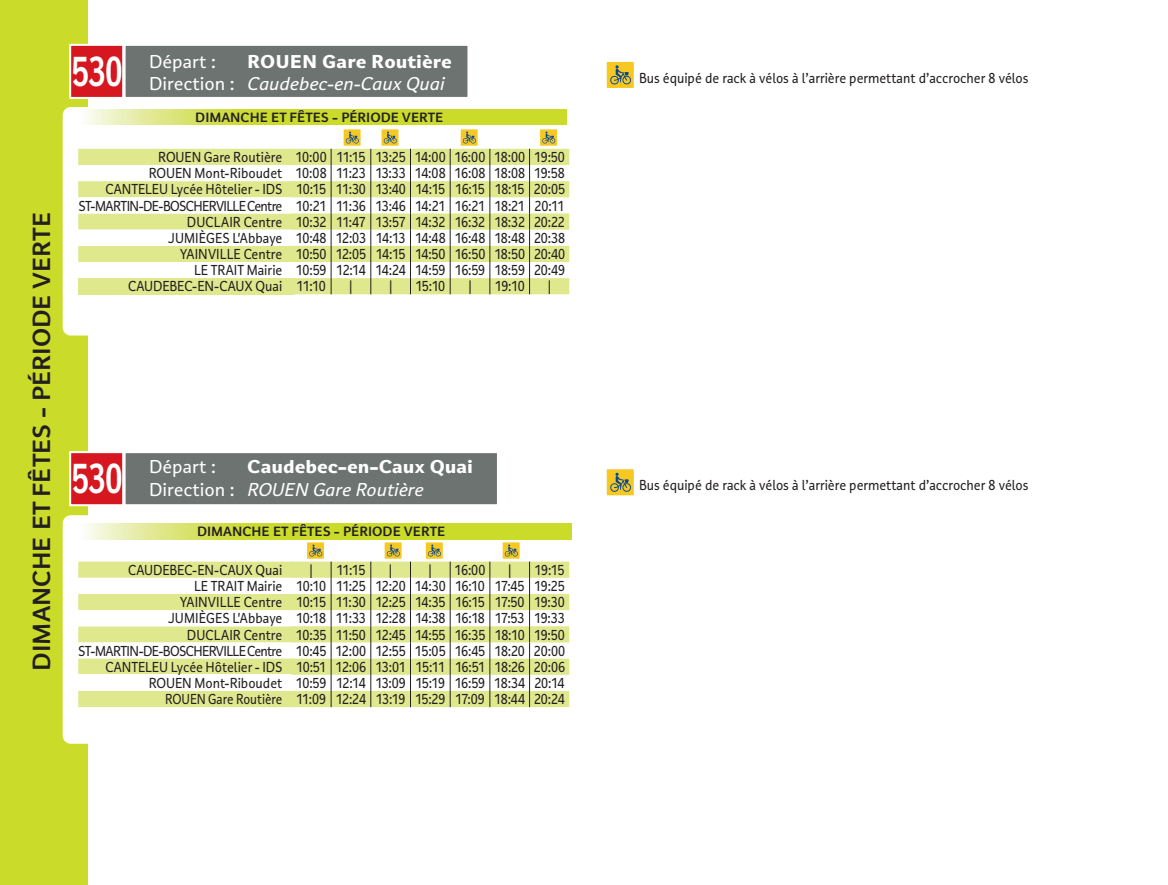
<style>
.page{position:relative;width:1168px;height:885px;background:#fff}
.page>*{position:absolute;margin:0;border:0;box-sizing:border-box;transform-origin:0 0}
.t1{font:700 40.6px "Achemine";color:#fff;scale:.75 1}
.t2{font:700 24px "Achemine";color:#231f20}
.t3{font:800 18px "Achemine";color:#fff}
.t4{font:italic 18px "Achemine";color:#fff}
.t5{font:18px/22.8px "Achemine";color:#fff}
.t6{font:14px/16.2px "Achemine";color:#231f20;text-align:right;scale:.9 1}
.t7{font:700 13px "Achemine";color:#231f20}
</style>
<div class="page">
<div style="left:0;top:0;width:87px;height:884px;background:#cadb2a"></div>
<div style="left:67px;top:111px;width:1057px;height:220px;background:#fff;border-radius:4px"></div>
<div style="left:63px;top:107px;width:1065px;height:228px;border:8px solid #fff;border-radius:4px"></div>
<div style="left:67px;top:519px;width:1057px;height:220px;background:#fff;border-radius:4px"></div>
<div style="left:63px;top:515px;width:1065px;height:228px;border:8px solid #fff;border-radius:4px"></div>
<svg style="left:79px;top:110px;width:487px;height:15px;background:#d1df4b"></svg>
<svg style="left:79px;top:523px;width:493px;height:16px;background:#d1df4b"></svg>
<svg style="left:607px;top:62px;width:27px;height:26px"></svg>
<svg style="left:607px;top:469px;width:27px;height:26px"></svg>
<svg style="left:78px;top:542px;width:491px;height:165px"></svg>
<svg style="left:69px;top:43px;width:399px;height:57px;background:#897877"></svg>
<svg style="left:69px;top:450px;width:428px;height:57px;background:#887978"></svg>
<svg style="left:78px;top:129px;width:491px;height:165px"></svg>
<h2 class="t2" style="left:27px;top:670px;width:460px;rotate:-90deg">DIMANCHE ET FÊTES - PÉRIODE VERTE</h2>
<h1 class="t1" style="left:72px;top:48px;width:69px">530</h1>
<p class="t5" style="left:149px;top:51px;width:87px;line-height:21.6px">Départ :<br>Direction :</p>
<p class="t3" style="left:247px;top:50px;width:206px">ROUEN Gare Routière</p>
<p class="t4" style="left:247px;top:73px;width:198px">Caudebec-en-Caux Quai</p>
<p class="t7" style="left:195px;top:110px;width:250px">DIMANCHE ET FÊTES - PÉRIODE VERTE</p>
<p class="t6" style="left:78px;top:149px;width:228px">ROUEN Gare Routière<br>ROUEN Mont-Riboudet<br>CANTELEU Lycée Hôtelier - IDS<br>ST-MARTIN-DE-BOSCHERVILLE Centre<br>DUCLAIR Centre<br>JUMIÈGES L'Abbaye<br>YAINVILLE Centre<br>LE TRAIT Mairie<br>CAUDEBEC-EN-CAUX Quai</p>
<p class="t6" style="left:296px;top:149px;width:301px;text-align:justify">10:00 11:15 13:25 14:00 16:00 18:00 19:50<br>10:08 11:23 13:33 14:08 16:08 18:08 19:58<br>10:15 11:30 13:40 14:15 16:15 18:15 20:05<br>10:21 11:36 13:46 14:21 16:21 18:21 20:11<br>10:32 11:47 13:57 14:32 16:32 18:32 20:22<br>10:48 12:03 14:13 14:48 16:48 18:48 20:38<br>10:50 12:05 14:15 14:50 16:50 18:50 20:40<br>10:59 12:14 14:24 14:59 16:59 18:59 20:49<br>11:10</p>
<p class="t6" style="left:349px;top:278px;width:5px">|</p>
<p class="t6" style="left:389px;top:278px;width:5px">|</p>
<p class="t6" style="left:415px;top:278px;width:35px">15:10</p>
<p class="t6" style="left:468px;top:278px;width:5px">|</p>
<p class="t6" style="left:495px;top:278px;width:35px">19:10</p>
<p class="t6" style="left:548px;top:278px;width:5px">|</p>
<h1 class="t1" style="left:72px;top:455px;width:69px">530</h1>
<p class="t5" style="left:149px;top:455px;width:87px">Départ :<br>Direction :</p>
<p class="t3" style="left:247px;top:456px;width:227px">Caudebec-en-Caux Quai</p>
<p class="t4" style="left:247px;top:479px;width:178px">ROUEN Gare Routière</p>
<p class="t7" style="left:197px;top:523px;width:250px">DIMANCHE ET FÊTES - PÉRIODE VERTE</p>
<p class="t6" style="left:78px;top:561px;width:228px">CAUDEBEC-EN-CAUX Quai<br>LE TRAIT Mairie<br>YAINVILLE Centre<br>JUMIÈGES L'Abbaye<br>DUCLAIR Centre<br>ST-MARTIN-DE-BOSCHERVILLE Centre<br>CANTELEU Lycée Hôtelier - IDS<br>ROUEN Mont-Riboudet<br>ROUEN Gare Routière</p>
<p class="t6" style="left:309px;top:561px;width:5px">|</p>
<p class="t6" style="left:336px;top:561px;width:34px">11:15</p>
<p class="t6" style="left:389px;top:561px;width:5px">|</p>
<p class="t6" style="left:429px;top:561px;width:5px">|</p>
<p class="t6" style="left:455px;top:561px;width:36px">16:00</p>
<p class="t6" style="left:508px;top:561px;width:5px">|</p>
<p class="t6" style="left:296px;top:561px;width:301px;text-align:justify;text-indent:239px">19:15<br>10:10 11:25 12:20 14:30 16:10 17:45 19:25<br>10:15 11:30 12:25 14:35 16:15 17:50 19:30<br>10:18 11:33 12:28 14:38 16:18 17:53 19:33<br>10:35 11:50 12:45 14:55 16:35 18:10 19:50<br>10:45 12:00 12:55 15:05 16:45 18:20 20:00<br>10:51 12:06 13:01 15:11 16:51 18:26 20:06<br>10:59 12:14 13:09 15:19 16:59 18:34 20:14<br>11:09 12:24 13:19 15:29 17:09 18:44 20:24</p>
<p class="t6" style="left:639px;top:70px;width:434px">Bus équipé de rack à vélos à l’arrière permettant d’accrocher 8 vélos</p>
<p class="t6" style="left:639px;top:477px;width:434px">Bus équipé de rack à vélos à l’arrière permettant d’accrocher 8 vélos</p>
</div>
